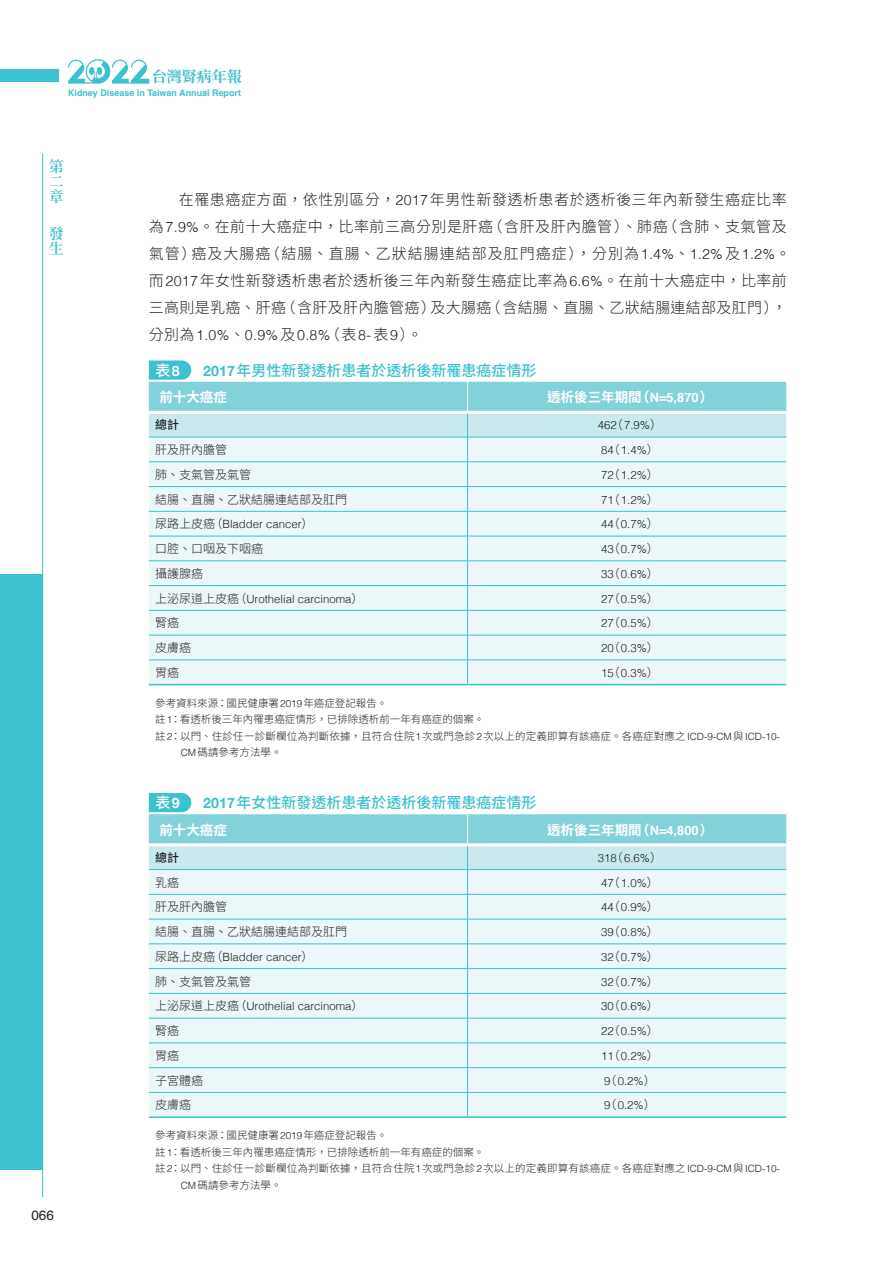
<style>
.page{position:relative;width:893px;height:1263px;background:#fff}
.page>*{position:absolute;margin:0;border:0;box-sizing:border-box;transform-origin:0 0}
.內文{font:300 15px/27px "Noto Sans CJ Ktc";letter-spacing:.035em;color:#231f20}
.表頭{font:500 15px "Noto Sans CJ Ktc";color:#3cc1ce}
.t1{font:700 15px "Noto Serif CJ Ktc";color:#3cc1ce}
.t2{font:600 15px/15px "Noto Serif CJ Ktc";color:#3cc1ce}
.t3{font:500 15px "Noto Sans CJ Ktc";color:#fff}
.內文-2{font:300 14.25px "Helvetica";color:#231f20}
.t4{font:700 13.5px "Noto Sans CJ Ktc";color:#fff}
.t5{font:13.5px "Helvetica";color:#231f20}
.t6{font:300 12px "Noto Sans CJ Ktc";color:#231f20}
.t7{font:500 12px "Noto Sans CJ Ktc";color:#231f20}
.t8{font:300 11.4px "Helvetica";color:#231f20}
.註{font:300 10.5px/16.5px "Noto Sans CJ Ktc";color:#231f20}
.t9{font:700 9px "Helvetica";color:#3cc1ce}
.s1{font-family:"Helvetica";font-size:14.25px}
.s2{font-family:"Noto Sans CJ Ktc";font-size:15px}
.s3{font-family:"Helvetica Neue";font-weight:700;font-size:14.25px}
.s4{font-family:"Helvetica";font-size:12.9px}
.s5{font-family:"Noto Sans CJ Ktc";font-size:12px}
.s6{font-family:"Helvetica";font-size:10.05px}
</style>
<div class="page">
<hr style="left:149px;top:684px;width:319px;height:1px;background:#3cc1ce">
<hr style="left:468px;top:684px;width:318px;height:1px;background:#3cc1ce">
<svg style="left:149px;top:360px;width:637px;height:324px;background:#daf1f4"></svg>
<hr style="left:149px;top:1116px;width:319px;height:2px;background:#3cc1ce">
<hr style="left:468px;top:1116px;width:318px;height:2px;background:#3cc1ce">
<svg style="left:149px;top:793px;width:637px;height:323px;background:#daf1f4"></svg>
<div style="left:0;top:70px;width:58px;height:12px;background:#3cc1ce"></div>
<svg style="left:68px;top:59px;width:81px;height:25px"></svg>
<div style="left:0;top:574px;width:43px;height:595px;background:#3cc1ce"></div>
<hr style="left:42px;top:153px;width:1px;height:1044px;background:#3cc1ce">
<h1 class="t1" style="left:152px;top:68px;width:91px">台灣腎病年報</h1>
<p class="t9" style="left:68px;top:85px;width:175px">Kidney Disease in Taiwan Annual Report</p>
<h1 class="t2" style="left:49px;top:159px;width:16px;text-align:justify">第二章</h1>
<h1 class="t2" style="left:49px;top:226px;width:16px">發生</h1>
<p class="t5" style="left:31px;top:1205px;width:24px">066</p>
<p class="內文" style="left:149px;top:186px;width:643px;text-indent:30px">在罹患癌症方面，依性別區分，<span class="s1">2017</span>年男性新發透析患者於透析後三年內新發生癌症比率為<span class="s1">7.9%</span>。在前十大癌症中，比率前三高分別是肝癌（含肝及肝內膽管）、肺癌（含肺、支氣管及氣管）癌及大腸癌（結腸、直腸、乙狀結腸連結部及肛門癌症），分別為<span class="s1">1.4%</span>、<span class="s1">1.2%</span>及<span class="s1">1.2%</span>。而<span class="s1">2017</span>年女性新發透析患者於透析後三年內新發生癌症比率為<span class="s1">6.6%</span>。在前十大癌症中，比率前三高則是乳癌、肝癌（含肝及肝內膽管癌）及大腸癌（含結腸、直腸、乙狀結腸連結部及肛門），</p>
<p class="內文-2" style="left:149px;top:322px;width:275px"><span class="s2">分別為</span>1.0%<span class="s2">、</span>0.9%<span class="s2">及</span>0.8%<span class="s2">（表</span>8-<span class="s2">表</span>9<span class="s2">）。</span></p>
<p class="t3" style="left:155px;top:362px;width:26px">表<span class="s3">8</span></p>
<p class="表頭" style="left:203px;top:362px;width:335px"><span class="s3">2017</span>年男性新發透析患者於透析後新罹患癌症情形</p>
<p class="t4" style="left:159px;top:390px;width:69px">前十大癌症</p>
<p class="t4" style="left:547px;top:390px;width:168px">透析後三年期間（<span class="s4">N=5,870</span>）</p>
<p class="t7" style="left:155px;top:418px;width:25px">總計</p>
<p class="t8" style="left:598px;top:415px;width:66px">462<span class="s5">（</span>7.9%<span class="s5">）</span></p>
<p class="t6" style="left:155px;top:443px;width:73px">肝及肝內膽管</p>
<p class="t8" style="left:601px;top:440px;width:59px">84<span class="s5">（</span>1.4%<span class="s5">）</span></p>
<p class="t6" style="left:155px;top:468px;width:97px">肺、支氣管及氣管</p>
<p class="t8" style="left:601px;top:465px;width:59px">72<span class="s5">（</span>1.2%<span class="s5">）</span></p>
<p class="t6" style="left:155px;top:492px;width:193px">結腸、直腸、乙狀結腸連結部及肛門</p>
<p class="t8" style="left:601px;top:490px;width:59px">71<span class="s5">（</span>1.2%<span class="s5">）</span></p>
<p class="t8" style="left:155px;top:514px;width:160px"><span class="s5">尿路上皮癌（</span>Bladder cancer<span class="s5">）</span></p>
<p class="t8" style="left:601px;top:514px;width:59px">44<span class="s5">（</span>0.7%<span class="s5">）</span></p>
<p class="t6" style="left:155px;top:542px;width:109px">口腔、口咽及下咽癌</p>
<p class="t8" style="left:601px;top:539px;width:59px">43<span class="s5">（</span>0.7%<span class="s5">）</span></p>
<p class="t6" style="left:155px;top:567px;width:49px">攝護腺癌</p>
<p class="t8" style="left:601px;top:564px;width:59px">33<span class="s5">（</span>0.6%<span class="s5">）</span></p>
<p class="t8" style="left:155px;top:589px;width:210px"><span class="s5">上泌尿道上皮癌（</span>Urothelial carcinoma<span class="s5">）</span></p>
<p class="t8" style="left:601px;top:589px;width:59px">27<span class="s5">（</span>0.5%<span class="s5">）</span></p>
<p class="t6" style="left:155px;top:616px;width:25px">腎癌</p>
<p class="t8" style="left:601px;top:613px;width:59px">27<span class="s5">（</span>0.5%<span class="s5">）</span></p>
<p class="t6" style="left:155px;top:641px;width:37px">皮膚癌</p>
<p class="t8" style="left:601px;top:638px;width:59px">20<span class="s5">（</span>0.3%<span class="s5">）</span></p>
<p class="t6" style="left:155px;top:666px;width:25px">胃癌</p>
<p class="t8" style="left:601px;top:663px;width:59px">15<span class="s5">（</span>0.3%<span class="s5">）</span></p>
<p class="註" style="left:155px;top:695px;width:234px">參考資料來源：國民健康署<span class="s6">2019</span>年癌症登記報告。</p>
<p class="註" style="left:155px;top:711px;width:331px">註<span class="s6">1</span>：看透析後三年內罹患癌症情形，已排除透析前一年有癌症的個案。</p>
<p class="註" style="left:181px;top:728px;width:601px;text-indent:-26px">註<span class="s6">2</span>：以門、住診任一診斷欄位為判斷依據，且符合住院<span class="s6">1</span>次或門急診<span class="s6">2</span>次以上的定義即算有該癌症。各癌症對應之<span class="s6">ICD-9-CM</span>與<span class="s6">ICD-10-<br>CM</span>碼請參考方法學。</p>
<p class="t3" style="left:155px;top:794px;width:26px">表<span class="s3">9</span></p>
<p class="表頭" style="left:203px;top:794px;width:335px"><span class="s3">2017</span>年女性新發透析患者於透析後新罹患癌症情形</p>
<p class="t4" style="left:159px;top:822px;width:69px">前十大癌症</p>
<p class="t4" style="left:547px;top:822px;width:168px">透析後三年期間（<span class="s4">N=4,800</span>）</p>
<p class="t7" style="left:155px;top:850px;width:25px">總計</p>
<p class="t8" style="left:598px;top:848px;width:66px">318<span class="s5">（</span>6.6%<span class="s5">）</span></p>
<p class="t6" style="left:155px;top:875px;width:25px">乳癌</p>
<p class="t8" style="left:601px;top:873px;width:59px">47<span class="s5">（</span>1.0%<span class="s5">）</span></p>
<p class="t6" style="left:155px;top:900px;width:73px">肝及肝內膽管</p>
<p class="t8" style="left:601px;top:897px;width:59px">44<span class="s5">（</span>0.9%<span class="s5">）</span></p>
<p class="t6" style="left:155px;top:925px;width:193px">結腸、直腸、乙狀結腸連結部及肛門</p>
<p class="t8" style="left:601px;top:922px;width:59px">39<span class="s5">（</span>0.8%<span class="s5">）</span></p>
<p class="t8" style="left:155px;top:947px;width:160px"><span class="s5">尿路上皮癌（</span>Bladder cancer<span class="s5">）</span></p>
<p class="t8" style="left:601px;top:947px;width:59px">32<span class="s5">（</span>0.7%<span class="s5">）</span></p>
<p class="t6" style="left:155px;top:974px;width:97px">肺、支氣管及氣管</p>
<p class="t8" style="left:601px;top:972px;width:59px">32<span class="s5">（</span>0.7%<span class="s5">）</span></p>
<p class="t8" style="left:155px;top:996px;width:210px"><span class="s5">上泌尿道上皮癌（</span>Urothelial carcinoma<span class="s5">）</span></p>
<p class="t8" style="left:601px;top:996px;width:59px">30<span class="s5">（</span>0.6%<span class="s5">）</span></p>
<p class="t6" style="left:155px;top:1024px;width:25px">腎癌</p>
<p class="t8" style="left:601px;top:1021px;width:59px">22<span class="s5">（</span>0.5%<span class="s5">）</span></p>
<p class="t6" style="left:155px;top:1049px;width:25px">胃癌</p>
<p class="t8" style="left:601px;top:1046px;width:59px">11<span class="s5">（</span>0.2%<span class="s5">）</span></p>
<p class="t6" style="left:155px;top:1073px;width:49px">子宮體癌</p>
<p class="t8" style="left:604px;top:1071px;width:53px">9<span class="s5">（</span>0.2%<span class="s5">）</span></p>
<p class="t6" style="left:155px;top:1098px;width:37px">皮膚癌</p>
<p class="t8" style="left:604px;top:1095px;width:53px">9<span class="s5">（</span>0.2%<span class="s5">）</span></p>
<p class="註" style="left:155px;top:1127px;width:234px">參考資料來源：國民健康署<span class="s6">2019</span>年癌症登記報告。</p>
<p class="註" style="left:155px;top:1144px;width:331px">註<span class="s6">1</span>：看透析後三年內罹患癌症情形，已排除透析前一年有癌症的個案。</p>
<p class="註" style="left:181px;top:1160px;width:601px;text-indent:-26px">註<span class="s6">2</span>：以門、住診任一診斷欄位為判斷依據，且符合住院<span class="s6">1</span>次或門急診<span class="s6">2</span>次以上的定義即算有該癌症。各癌症對應之<span class="s6">ICD-9-CM</span>與<span class="s6">ICD-10-<br>CM</span>碼請參考方法學。</p>
</div>
